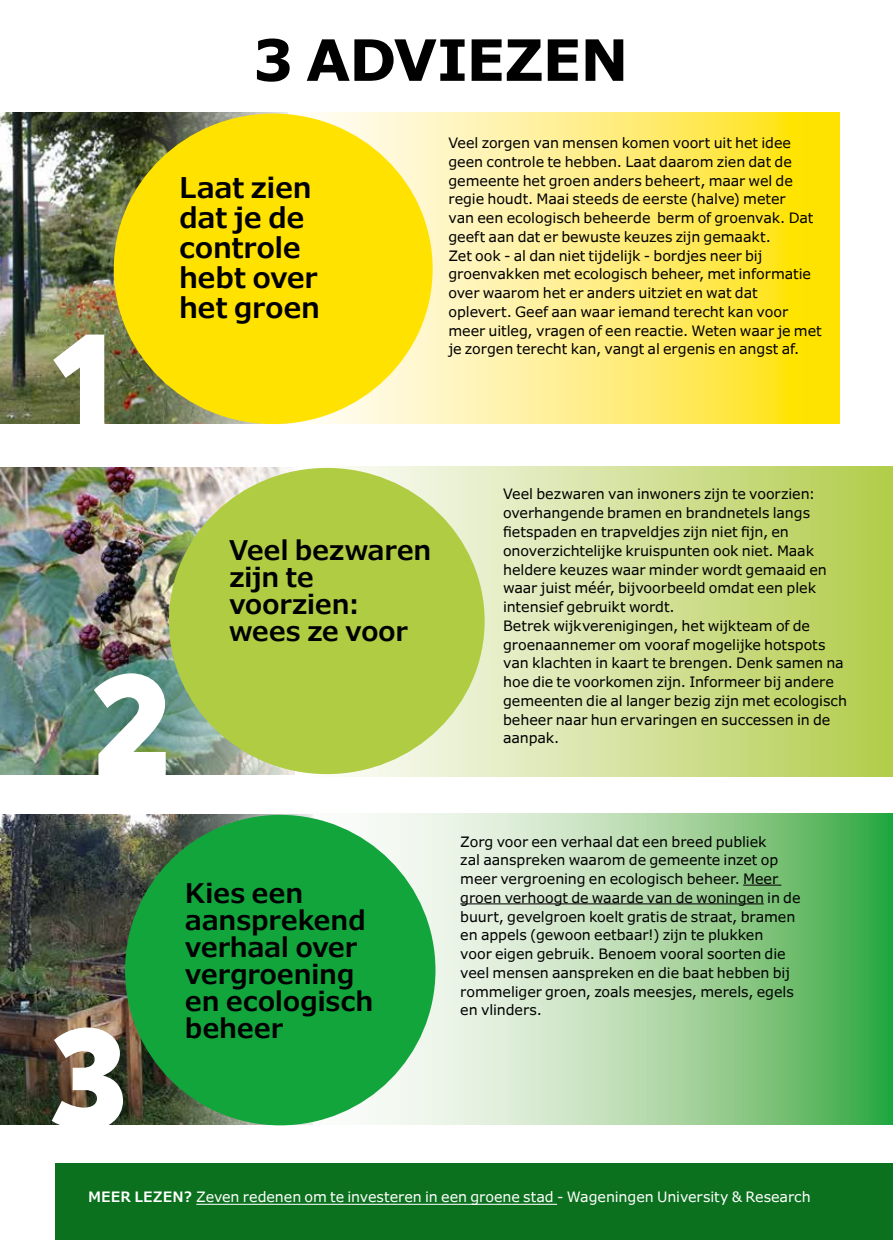
<style>
.page{position:relative;width:893px;height:1259px;background:#fff}
.page>*{position:absolute;margin:0;border:0;box-sizing:border-box;transform-origin:0 0}
.t1{font:900 135px "Axiforma";color:#fff}
.t2{font:700 57px "Verdana";letter-spacing:-.02em;color:#000}
.t3{font:600 28.5px/30px "Verdana Pro";letter-spacing:-.015em;color:#000}
.t4{font:600 27px/27px "Verdana Pro";letter-spacing:-.015em;color:#000}
.t5{font:14.25px/18.8px "Verdana Pro";letter-spacing:-.005em;color:#000}
.t6{font:14.25px "Verdana Pro";letter-spacing:-.005em;color:#fff}
.s1{font-weight:600}
</style>
<div class="page">
<svg style="left:287px;top:113px;width:552px;height:310px"></svg>
<img style="left:0;top:113px;width:287px;height:310px">
<div style="left:114px;top:114px;width:319px;height:310px;background:#ffe200;border-radius:50%"></div>
<div style="left:295px;top:467px;width:598px;height:309px;background:linear-gradient(to right,#fdfdfd,#b4ce51)"></div>
<img style="left:0;top:467px;width:295px;height:307px">
<div style="left:169px;top:468px;width:316px;height:306px;background:#afcc43;border-radius:50%"></div>
<img style="left:0;top:814px;width:215px;height:310px">
<svg style="left:215px;top:813px;width:678px;height:311px"></svg>
<div style="left:125px;top:815px;width:310px;height:310px;background:#11a53c;border-radius:50%"></div>
<hr style="left:743px;top:884px;width:38px;height:1px;background:#000">
<hr style="left:460px;top:903px;width:304px;height:1px;background:#000">
<div style="left:56px;top:1163px;width:837px;height:76px;background:#0b711e"></div>
<hr style="left:196px;top:1204px;width:361px;height:1px;background:#fff">
<h2 class="t2" style="left:253px;top:20px;width:377px">3 ADVIEZEN</h2>
<h1 class="t1" style="left:54px;top:289px;width:61px">1</h1>
<h3 class="t3" style="left:179px;top:173px;width:143px">Laat zien dat je de controle hebt over het groen</h3>
<p class="t5" style="left:448px;top:134px;width:375px">Veel zorgen van mensen komen voort uit het idee geen controle te hebben. Laat daarom zien dat de gemeente het groen anders beheert, maar wel de regie houdt. Maai steeds de eerste (halve) meter<br>van een ecologisch beheerde berm of groenvak. Dat geeft aan dat er bewuste keuzes zijn gemaakt.<br>Zet ook - al dan niet tijdelijk - bordjes neer bij groenvakken met ecologisch beheer, met informatie over waarom het er anders uitziet en wat dat oplevert. Geef aan waar iemand terecht kan voor meer uitleg, vragen of een reactie. Weten waar je met je zorgen terecht kan, vangt al ergenis en angst af.</p>
<h1 class="t1" style="left:91px;top:629px;width:82px">2</h1>
<h3 class="t4" style="left:229px;top:537px;width:204px">Veel bezwaren zijn te voorzien: wees ze voor</h3>
<p class="t5" style="left:503px;top:485px;width:346px">Veel bezwaren van inwoners zijn te voorzien: overhangende bramen en brandnetels langs fietspaden en trapveldjes zijn niet fijn, en onoverzichtelijke kruispunten ook niet. Maak heldere keuzes waar minder wordt gemaaid en waar juist méér, bijvoorbeeld omdat een plek intensief gebruikt wordt.<br>Betrek wijkverenigingen, het wijkteam of de groenaannemer om vooraf mogelijke hotspots van klachten in kaart te brengen. Denk samen na hoe die te voorkomen zijn. Informeer bij andere gemeenten die al langer bezig zijn met ecologisch beheer naar hun ervaringen en successen in de aanpak.</p>
<h1 class="t1" style="left:51px;top:983px;width:79px">3</h1>
<h3 class="t4" style="left:185px;top:879px;width:190px">Kies een aansprekend verhaal over vergroening en ecologisch beheer</h3>
<p class="t5" style="left:460px;top:832px;width:342px">Zorg voor een verhaal dat een breed publiek<br>zal aanspreken waarom de gemeente inzet op meer vergroening en ecologisch beheer. Meer groen verhoogt de waarde van de woningen in de buurt, gevelgroen koelt gratis de straat, bramen en appels (gewoon eetbaar!) zijn te plukken<br>voor eigen gebruik. Benoem vooral soorten die veel mensen aanspreken en die baat hebben bij rommeliger groen, zoals meesjes, merels, egels en vlinders.</p>
<p class="t6" style="left:88px;top:1187px;width:724px"><span class="s1">MEER LEZEN?</span> Zeven redenen om te investeren in een groene stad - Wageningen University &amp; Research</p>
</div>
